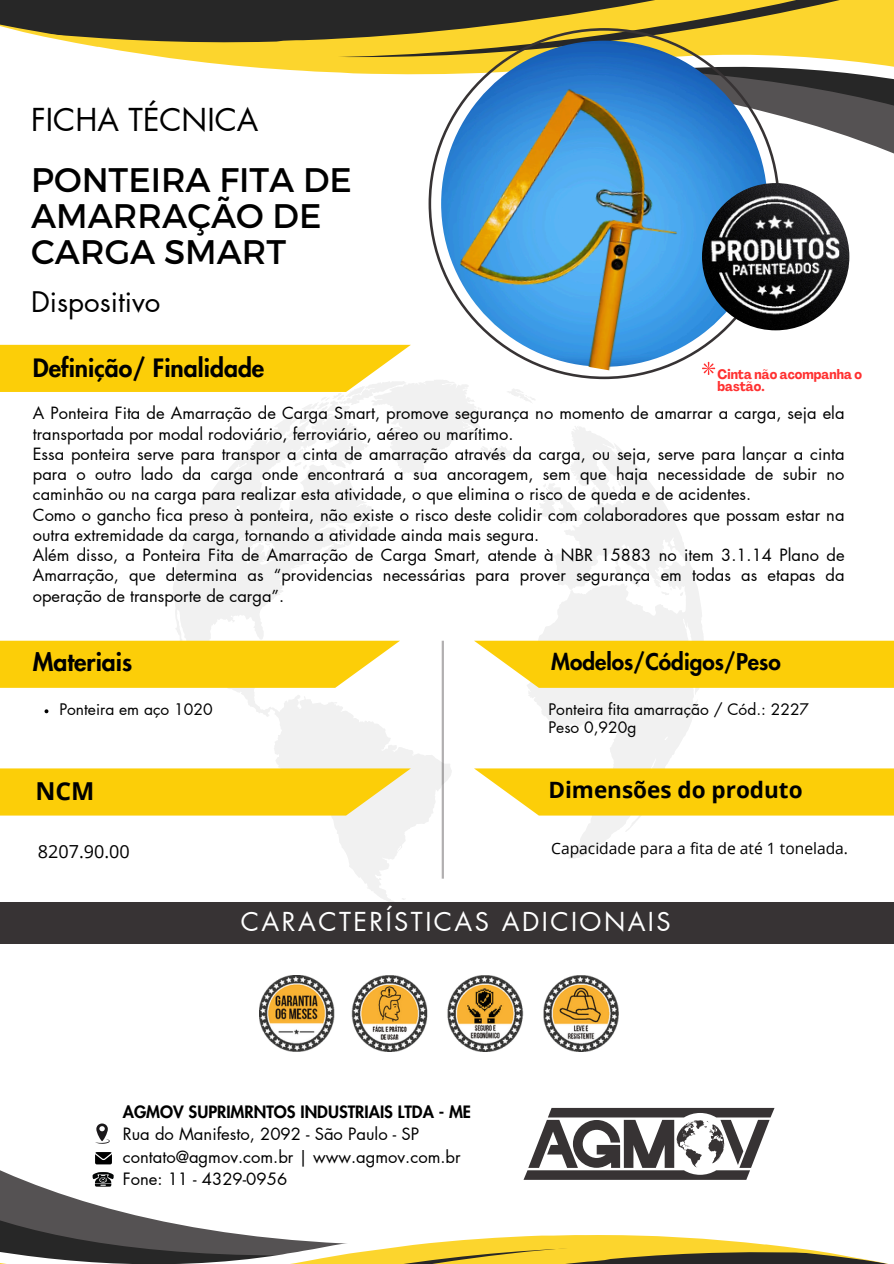
<style>
.page{position:relative;width:894px;height:1264px;background:#fff}
.page>*{position:absolute;margin:0;border:0;box-sizing:border-box;transform-origin:0 0}
.t1{font:34.05px/35.5px "Montserrat";color:#000}
.t2{font:30.9px "Futura LT Pro";color:#000}
.t3{font:27.75px "Futura LT Pro";color:#000}
.t4{font:25.5px "Futura LT Pro";letter-spacing:.095em;color:#fff}
.t5{font:800 24.75px "Futura LT Pro";color:#000}
.t6{font:700 24.75px "Open Sans";color:#000}
.t7{font:800 22.5px "Futura LT Pro";color:#000}
.t8{font:700 22.5px "Open Sans";color:#000}
.t9{font:18px "Open Sans";color:#000}
.t10{font:16.65px/22.5px "Futura LT Pro";color:#000}
.t11{font:16.5px/20.2px "Futura LT Pro";color:#000}
.t12{font:15.6px "Futura LT Pro";color:#000}
.t13{font:15.6px "Open Sans";color:#000}
.t14{font:700 condensed 13.5px/12.3px "Agrandir";color:#ff3131}
.s1{font-weight:800}
</style>
<div class="page">
<svg style="left:172px;top:382px;width:531px;height:520px"></svg>
<hr style="left:441px;top:640px;width:3px;height:238px;background:#373334">
<svg style="left:0;top:1174px;width:884px;height:89px"></svg>
<svg style="left:779px;top:112px;width:114px;height:41px;fill:#595657"></svg>
<svg style="left:0;top:0;width:893px;height:112px"></svg>
<svg style="left:428px;top:28px;width:351px;height:304px;fill:#fcd52d"></svg>
<img style="left:441px;top:41px;width:326px;height:326px;border-radius:50%">
<img style="left:701px;top:183px;width:148px;height:147px;border-radius:50%">
<img style="left:724px;top:190px;width:126px;height:130px">
<div style="left:0;top:640px;width:400px;height:48px;background:#fcce08"></div>
<div style="left:0;top:345px;width:411px;height:47px;background:#fcce08"></div>
<div style="left:474px;top:640px;width:419px;height:48px;background:#fcce08"></div>
<div style="left:0;top:768px;width:411px;height:47px;background:#fcce08"></div>
<div style="left:474px;top:768px;width:419px;height:47px;background:#fcce08"></div>
<svg style="left:523px;top:1107px;width:251px;height:72px"></svg>
<svg style="left:95px;top:1152px;width:17px;height:12px"></svg>
<svg style="left:92px;top:1172px;width:22px;height:14px"></svg>
<svg style="left:95px;top:1123px;width:15px;height:20px"></svg>
<div style="left:0;top:902px;width:893px;height:42px;background:#373334"></div>
<img style="left:259px;top:975px;width:359px;height:76px">
<img style="left:421px;top:62px;width:303px;height:320px">
<svg style="left:45px;top:709px;width:3px;height:4px"></svg>
<p class="t2" style="left:31px;top:106px;width:229px">FICHA TÉCNICA</p>
<p class="t1" style="left:31px;top:161px;width:322px">PONTEIRA FITA DE<br>AMARRAÇÃO DE<br>CARGA SMART</p>
<p class="t3" style="left:31px;top:289px;width:131px">Dispositivo</p>
<h1 class="t5" style="left:33px;top:357px;width:233px">Definição/ Finalidade</h1>
<p class="t11" style="left:33px;top:404px;width:813px">A Ponteira Fita de Amarração de Carga Smart, promove segurança no momento de amarrar a carga, seja ela transportada por modal rodoviário, ferroviário, aéreo ou marítimo.<br>Essa ponteira serve para transpor a cinta de amarração através da carga, ou seja, serve para lançar a cinta para o outro lado da carga onde encontrará a sua ancoragem, sem que haja necessidade de subir no caminhão ou na carga para realizar esta atividade, o que elimina o risco de queda e de acidentes.<br>Como o gancho fica preso à ponteira, não existe o risco deste colidir com colaboradores que possam estar na outra extremidade da carga, tornando a atividade ainda mais segura.<br>Além disso, a Ponteira Fita de Amarração de Carga Smart, atende à NBR 15883 no item 3.1.14 Plano de Amarração, que determina as “providencias necessárias para prover segurança em todas as etapas da operação de transporte de carga”.</p>
<h5 class="t14" style="left:717px;top:369px;width:146px">Cinta não acompanha o bastão.</h5>
<p class="t5" style="left:33px;top:650px;width:101px">Materiais</p>
<h3 class="t12" style="left:59px;top:702px;width:155px">Ponteira em aço 1020</h3>
<p class="t7" style="left:551px;top:651px;width:231px">Modelos/Códigos/Peso</p>
<h5 class="t12" style="left:548px;top:702px;width:262px">Ponteira fita amarração / Cód.: 2227</h5>
<p class="t12" style="left:548px;top:720px;width:90px">Peso 0,920g</p>
<h6 class="t6" style="left:35px;top:773px;width:61px">NCM</h6>
<h5 class="t8" style="left:548px;top:774px;width:256px">Dimensões do produto</h5>
<h5 class="t9" style="left:38px;top:838px;width:93px">8207.90.00</h5>
<p class="t13" style="left:551px;top:837px;width:298px">Capacidade para a fita de até 1 tonelada.</p>
<h4 class="t4" style="left:241px;top:910px;width:431px">CARACTERÍSTICAS ADICIONAIS</h4>
<p class="t10" style="left:123px;top:1100px;width:349px"><span class="s1">AGMOV SUPRIMRNTOS INDUSTRIAIS LTDA - ME </span>Rua do Manifesto, 2092 - São Paulo - SP contato@agmov.com.br | www.agmov.com.br Fone: 11 - 4329-0956</p>
</div>
